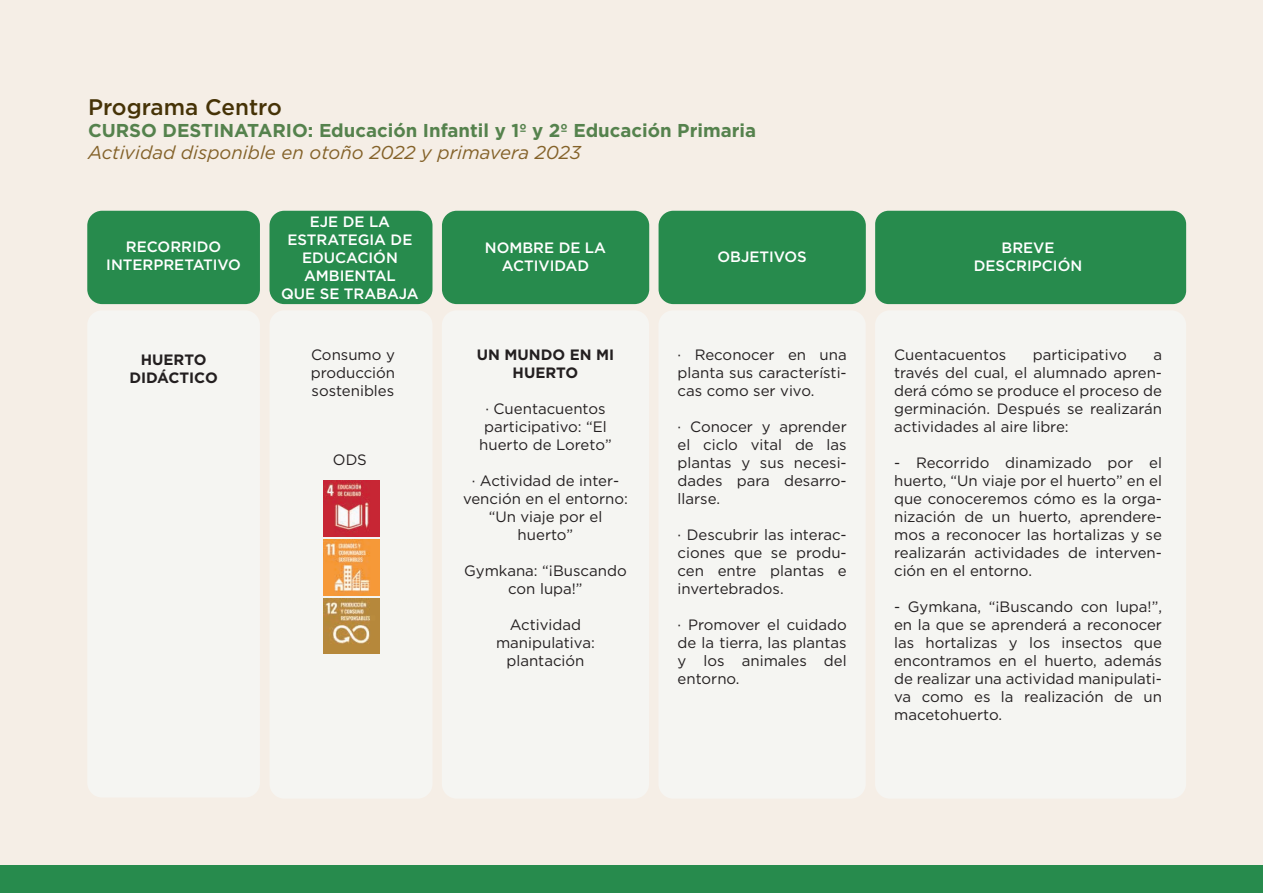
<style>
.page{position:relative;width:1263px;height:893px;background:#f5eee6}
.page>*{position:absolute;margin:0;border:0;box-sizing:border-box;transform-origin:0 0}
.t1{font:500 22.5px "Gotham";color:#463307}
.t2{font:700 18.6px "Gotham";color:#55824d}
.t3{font:italic 18.6px "Gotham";color:#846229}
.t4{font:15px/18px "Gotham";color:#231f20;text-align:justify}
.t5{font:500 15px/18px "Gotham";color:#fff;text-align:center}
.t6{font:700 15px/18px "Gotham";color:#231f20;text-align:center}
</style>
<div class="page">
<div style="left:87px;top:211px;width:173px;height:93px;background:#278b4d;border-radius:15px"></div>
<div style="left:269px;top:211px;width:163px;height:93px;background:#278b4d;border-radius:15px"></div>
<div style="left:442px;top:211px;width:207px;height:93px;background:#278b4d;border-radius:15px"></div>
<div style="left:658px;top:211px;width:208px;height:93px;background:#278b4d;border-radius:15px"></div>
<div style="left:875px;top:211px;width:311px;height:93px;background:#278b4d;border-radius:13px"></div>
<div style="left:87px;top:310px;width:173px;height:487px;background:#f5f5f2;border-radius:15px"></div>
<div style="left:269px;top:310px;width:163px;height:489px;background:#f5f5f2;border-radius:15px"></div>
<div style="left:442px;top:310px;width:207px;height:489px;background:#f5f5f2;border-radius:15px"></div>
<div style="left:658px;top:310px;width:208px;height:489px;background:#f5f5f2;border-radius:15px"></div>
<div style="left:875px;top:310px;width:311px;height:489px;background:#f5f5f2;border-radius:15px"></div>
<div style="left:0;top:865px;width:1263px;height:28px;background:#278b4d"></div>
<img style="left:324px;top:481px;width:55px;height:56px">
<img style="left:324px;top:540px;width:55px;height:55px">
<img style="left:324px;top:598px;width:55px;height:56px">
<h1 class="t1" style="left:88px;top:92px;width:195px">Programa Centro</h1>
<p class="t2" style="left:88px;top:118px;width:670px">CURSO DESTINATARIO: Educación Infantil y 1º y 2º Educación Primaria</p>
<p class="t3" style="left:88px;top:142px;width:495px">Actividad disponible en otoño 2022 y primavera 2023</p>
<p class="t5" style="left:106px;top:237px;width:136px">RECORRIDO<br>INTERPRETATIVO</p>
<p class="t5" style="left:281px;top:213px;width:139px">EJE DE LA<br>ESTRATEGIA DE<br>EDUCACIÓN<br>AMBIENTAL<br>QUE SE TRABAJA</p>
<p class="t5" style="left:485px;top:238px;width:123px">NOMBRE DE LA<br>ACTIVIDAD</p>
<p class="t5" style="left:717px;top:247px;width:91px">OBJETIVOS</p>
<p class="t5" style="left:974px;top:238px;width:110px">BREVE<br>DESCRIPCIÓN</p>
<p class="t6" style="left:129px;top:351px;width:90px">HUERTO<br>DIDÁCTICO</p>
<p class="t4" style="left:311px;top:346px;width:86px">Consumo y producción sostenibles</p>
<p class="t6" style="left:477px;top:346px;width:139px">UN MUNDO EN MI<br>HUERTO</p>
<p class="t4" style="left:479px;top:400px;width:134px;text-align:center">· Cuentacuentos participativo: “El huerto de Loreto”</p>
<p class="t4" style="left:463px;top:472px;width:166px;text-align:center">· Actividad de inter&shy;vención en el entorno: “Un viaje por el huerto”</p>
<p class="t4" style="left:464px;top:562px;width:164px;text-align:center">Gymkana: “¡Buscando con lupa!”</p>
<p class="t4" style="left:496px;top:616px;width:100px;text-align:center">Actividad manipulativa: plantación</p>
<p class="t4" style="left:333px;top:451px;width:35px">ODS</p>
<p class="t4" style="left:678px;top:346px;width:171px">· Reconocer en una planta sus característi&shy;cas como ser vivo.</p>
<p class="t4" style="left:678px;top:418px;width:171px">· Conocer y aprender el ciclo vital de las plantas y sus necesi&shy;dades para desarro&shy;llarse.</p>
<p class="t4" style="left:678px;top:526px;width:171px">· Descubrir las interac&shy;ciones que se produ&shy;cen entre plantas e invertebrados.</p>
<p class="t4" style="left:678px;top:616px;width:171px">· Promover el cuidado de la tierra, las plantas y los animales del entorno.</p>
<p class="t4" style="left:894px;top:346px;width:114px">Cuentacuentos</p>
<p class="t4" style="left:1033px;top:346px;width:95px">participativo</p>
<p class="t4" style="left:894px;top:346px;width:269px;text-indent:259px">a través del cual, el alumnado apren&shy;derá cómo se produce el proceso de germinación. Después se realizarán actividades al aire libre:</p>
<p class="t4" style="left:894px;top:454px;width:269px">- Recorrido dinamizado por el huerto, “Un viaje por el huerto” en el que conoceremos cómo es la orga&shy;nización de un huerto, aprendere&shy;mos a reconocer las hortalizas y se realizarán actividades de interven&shy;ción en el entorno.</p>
<p class="t4" style="left:894px;top:598px;width:269px">- Gymkana, “¡Buscando con lupa!”, en la que se aprenderá a reconocer las hortalizas y los insectos que encontramos en el huerto, además de realizar una actividad manipulati&shy;va como es la realización de un macetohuerto.</p>
</div>
